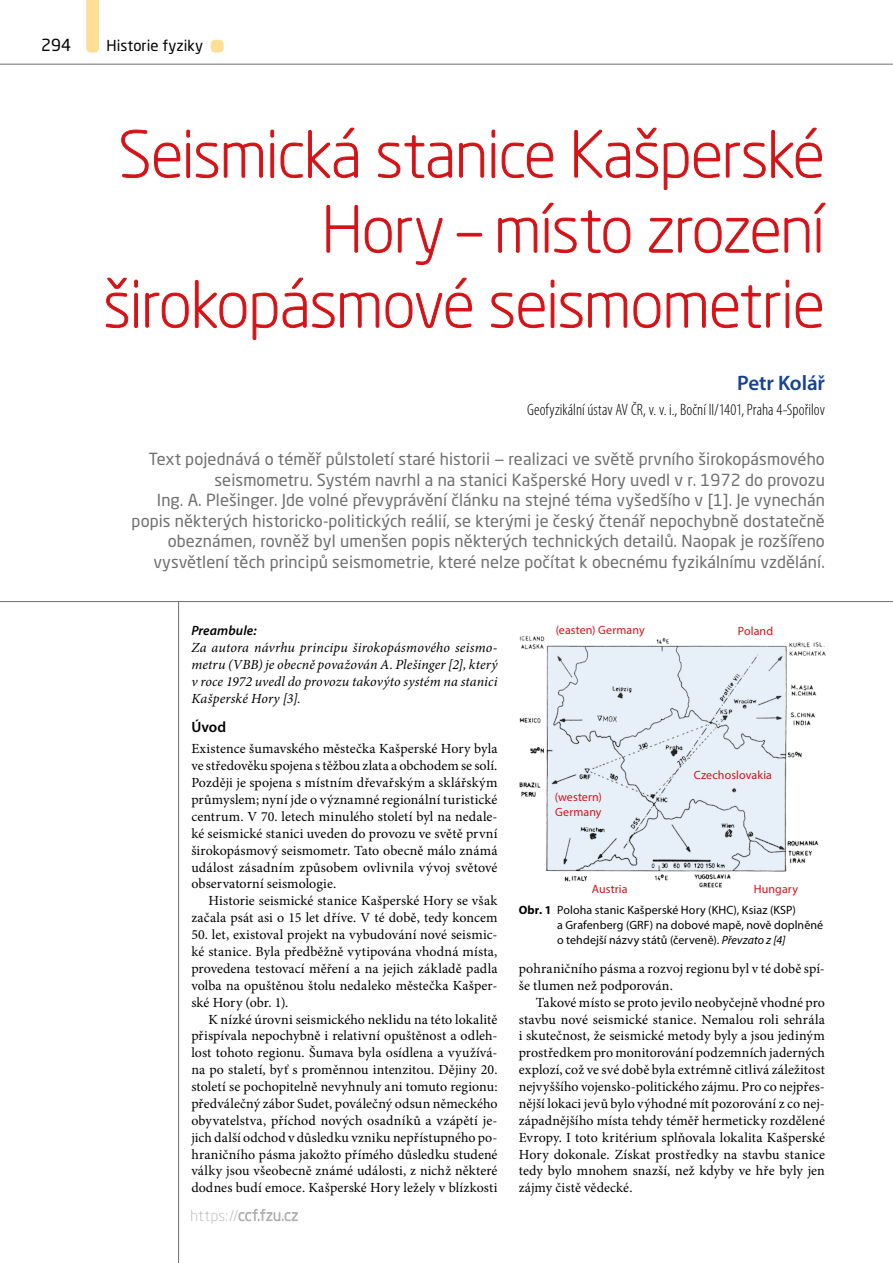
<style>
.page{position:relative;width:893px;height:1263px;background:#fff}
.page>*{position:absolute;margin:0;border:0;box-sizing:border-box;transform-origin:0 0}
.Nadpis_velk{font:300 63px/75px "Neo Sans Pro";letter-spacing:-.015em;color:#d51317;text-align:right}
.autor{font:600 21px "Myriad Pro";letter-spacing:-.01em;color:#174290}
.perex{font:16.5px/20.7px "Neo Sans Pro";letter-spacing:.005em;color:#706f6f;text-align:right}
.autor-adresa{font:300 condensed 16.5px "Myriad Pro";color:#000}
.t1{font:16.5px "Neo Sans Pro";color:#000}
.t2{font:15px "Neo Sans Pro";letter-spacing:.005em;color:#000}
.mezititulek2{font:600 15px "Myriad Pro";color:#000}
.norm_ln{font:13.95px/17px "Minion Pro";letter-spacing:.005em;color:#000;text-align:justify}
.norm_ln__neods{font:13.95px/16.8px "Minion Pro";letter-spacing:.005em;color:#000;text-align:justify}
.norm_ln__neods-2{font:italic 13.95px/16.8px "Minion Pro";letter-spacing:.01em;color:#000;text-align:justify}
.mezititulek3{font:italic 600 13.5px "Myriad Pro";letter-spacing:.01em;color:#000}
.obr-popisek{font:12px/15px "Myriad Pro";letter-spacing:.01em;color:#000}
.popisek8{font:12px/15px "Myriad Pro";letter-spacing:.005em;color:#d51317}
.s1{font-weight:700}
.s2{font-style:italic}
</style>
<div class="page">
<svg style="left:238px;top:1209px;width:60px;height:12px"></svg>
<svg style="left:86px;top:0;width:13px;height:53px"></svg>
<div style="left:211px;top:40px;width:13px;height:13px;background:#ffdf94;border-radius:4px"></div>
<hr style="left:0;top:64px;width:893px;height:1px;background:#706f6f">
<hr style="left:178px;top:602px;width:1px;height:661px;background:#706f6f">
<svg style="left:121px;top:129px;width:59px;height:49px"></svg>
<svg style="left:186px;top:130px;width:4px;height:7px"></svg>
<div style="left:186px;top:143px;width:4px;height:35px;border:1px solid #d51317"></div>
<svg style="left:196px;top:142px;width:22px;height:36px"></svg>
<svg style="left:224px;top:142px;width:39px;height:36px"></svg>
<svg style="left:271px;top:130px;width:3px;height:7px"></svg>
<div style="left:271px;top:143px;width:3px;height:35px;border:1px solid #d51317"></div>
<svg style="left:280px;top:128px;width:78px;height:50px"></svg>
<svg style="left:378px;top:135px;width:74px;height:43px"></svg>
<svg style="left:459px;top:142px;width:25px;height:36px"></svg>
<svg style="left:492px;top:130px;width:3px;height:7px"></svg>
<div style="left:492px;top:143px;width:3px;height:35px;border:1px solid #d51317"></div>
<svg style="left:502px;top:142px;width:51px;height:36px"></svg>
<svg style="left:574px;top:128px;width:84px;height:50px"></svg>
<svg style="left:664px;top:142px;width:56px;height:48px"></svg>
<svg style="left:726px;top:128px;width:96px;height:50px"></svg>
<svg style="left:326px;top:205px;width:32px;height:48px"></svg>
<svg style="left:365px;top:217px;width:27px;height:36px"></svg>
<svg style="left:398px;top:217px;width:45px;height:48px"></svg>
<div style="left:457px;top:233px;width:25px;height:3px;border:1px solid #d51317"></div>
<svg style="left:498px;top:203px;width:132px;height:50px"></svg>
<svg style="left:649px;top:203px;width:177px;height:50px"></svg>
<svg style="left:106px;top:278px;width:22px;height:50px"></svg>
<svg style="left:134px;top:280px;width:4px;height:7px"></svg>
<div style="left:134px;top:293px;width:4px;height:35px;border:1px solid #d51317"></div>
<svg style="left:145px;top:292px;width:44px;height:36px"></svg>
<svg style="left:195px;top:280px;width:51px;height:48px"></svg>
<svg style="left:252px;top:278px;width:127px;height:62px"></svg>
<svg style="left:385px;top:278px;width:87px;height:50px"></svg>
<svg style="left:491px;top:292px;width:54px;height:36px"></svg>
<svg style="left:551px;top:280px;width:3px;height:7px"></svg>
<div style="left:551px;top:293px;width:3px;height:35px;border:1px solid #d51317"></div>
<svg style="left:560px;top:292px;width:67px;height:36px"></svg>
<svg style="left:633px;top:292px;width:27px;height:36px"></svg>
<svg style="left:666px;top:292px;width:40px;height:36px"></svg>
<svg style="left:712px;top:285px;width:68px;height:43px"></svg>
<svg style="left:786px;top:280px;width:3px;height:7px"></svg>
<div style="left:786px;top:293px;width:3px;height:35px;border:1px solid #d51317"></div>
<svg style="left:796px;top:292px;width:26px;height:36px"></svg>
<img style="left:519px;top:636px;width:307px;height:252px">
<hr style="left:0;top:601px;width:893px;height:1px;background:#706f6f">
<p class="t1" style="left:41px;top:35px;width:32px">294</p>
<p class="t2" style="left:106px;top:36px;width:98px">Historie fyziky</p>
<p class="Nadpis_velk" style="left:103px;top:116px;width:723px">Seismická stanice Kašperské<br>Hory – místo zrození širokopásmové seismometrie</p>
<p class="autor" style="left:737px;top:369px;width:89px">Petr Kolář</p>
<p class="autor-adresa" style="left:527px;top:399px;width:299px">Geofyzikální ústav AV ČR, v. v. i., Boční II/1401, Praha 4-Spořilov</p>
<p class="perex" style="left:132px;top:448px;width:695px">Text pojednává o téměř půlstoletí staré historii realizaci ve světě prvního širokopásmového seismometru. Systém navrhl a na stanici Kašperské Hory uvedl v r. 1972 do provozu<br>Ing. A. Plešinger. Jde volné převyprávění článku na stejné téma vyšedšího v [1]. Je vynechán popis některých historicko-politických reálií, se kterými je český čtenář nepochybně dostatečně obeznámen, rovněž byl umenšen popis některých technických detailů. Naopak je rozšířeno vysvětlení těch principů seismometrie, které nelze počítat k obecnému fyzikálnímu vzdělání.</p>
<p class="mezititulek3" style="left:191px;top:622px;width:67px">Preambule:</p>
<p class="norm_ln__neods-2" style="left:191px;top:639px;width:308px">Za autora návrhu principu širokopásmového seismo&shy;metru (VBB) je obecně považován A. Plešinger [2], který v roce 1972 uvedl do provozu takovýto systém na stanici Kašperské Hory [3].</p>
<p class="mezititulek2" style="left:191px;top:718px;width:36px">Úvod</p>
<p class="norm_ln__neods" style="left:191px;top:741px;width:308px">Existence šumavského městečka Kašperské Hory byla ve středověku spojena s těžbou zlata a obchodem se solí.<br>Později je spojena s místním dřevařským a sklářským průmyslem; nyní jde o významné regionální turistické centrum. V 70. letech minulého století byl na nedale&shy;ké seismické stanici uveden do provozu ve světě první širokopásmový seismometr. Tato obecně málo známá událost zásadním způsobem ovlivnila vývoj světové observatorní seismologie.</p>
<p class="norm_ln" style="left:191px;top:892px;width:308px;text-align:right">Historie seismické stanice Kašperské Hory se však začala psát asi o 15 let dříve. V té době, tedy koncem</p>
<p class="norm_ln" style="left:191px;top:926px;width:308px">50. let, existoval projekt na vybudování nové seismic&shy;ké stanice. Byla předběžně vytipována vhodná místa, provedena testovací měření a na jejich základě padla volba na opuštěnou štolu nedaleko městečka Kašper&shy;ské Hory (obr. 1).</p>
<p class="norm_ln" style="left:191px;top:1011px;width:308px;text-indent:17px">K nízké úrovni seismického neklidu na této lokalitě přispívala nepochybně i relativní opuštěnost a odleh&shy;lost tohoto regionu. Šumava byla osídlena a využívá&shy;na po staletí, byť s proměnnou intenzitou. Dějiny 20. století se pochopitelně nevyhnuly ani tomuto regionu: předválečný zábor Sudet, poválečný odsun německého obyvatelstva, příchod nových osadníků a vzápětí je&shy;jich další odchod v důsledku vzniku nepřístupného po&shy;hraničního pásma jakožto přímého důsledku studené války jsou všeobecně známé události, z nichž některé dodnes budí emoce. Kašperské Hory ležely v blízkosti</p>
<p class="popisek8" style="left:556px;top:623px;width:90px">(easten) Germany</p>
<p class="popisek8" style="left:738px;top:623px;width:37px">Poland</p>
<p class="popisek8" style="left:555px;top:789px;width:49px">(western)<br>Germany</p>
<p class="popisek8" style="left:694px;top:767px;width:80px">Czechoslovakia</p>
<p class="popisek8" style="left:592px;top:881px;width:37px">Austria</p>
<p class="popisek8" style="left:754px;top:881px;width:46px">Hungary</p>
<p class="obr-popisek" style="left:557px;top:902px;width:268px;text-indent:-38px"><span class="s1">Obr. 1</span> Poloha stanic Kašperské Hory (KHC), Ksiaz (KSP)<br>a Grafenberg (GRF) na dobové mapě, nově doplněné o tehdejší názvy států (červeně). <span class="s2">Převzato z [4]</span></p>
<p class="norm_ln" style="left:519px;top:960px;width:308px">pohraničního pásma a rozvoj regionu byl v té době spí&shy;še tlumen než podporován.</p>
<p class="norm_ln" style="left:519px;top:994px;width:308px;text-indent:17px">Takové místo se proto jevilo neobyčejně vhodné pro stavbu nové seismické stanice. Nemalou roli sehrála i skutečnost, že seismické metody byly a jsou jediným prostředkem pro monitorování podzemních jaderných explozí, což ve své době byla extrémně citlivá záležitost nejvyššího vojensko-politického zájmu. Pro co nejpřes&shy;nější lokaci jevů bylo výhodné mít pozorování z co nej&shy;západnějšího místa tehdy téměř hermeticky rozdělené Evropy. I toto kritérium splňovala lokalita Kašperské Hory dokonale. Získat prostředky na stavbu stanice tedy bylo mnohem snazší, než kdyby ve hře byly jen zájmy čistě vědecké.</p>
</div>
